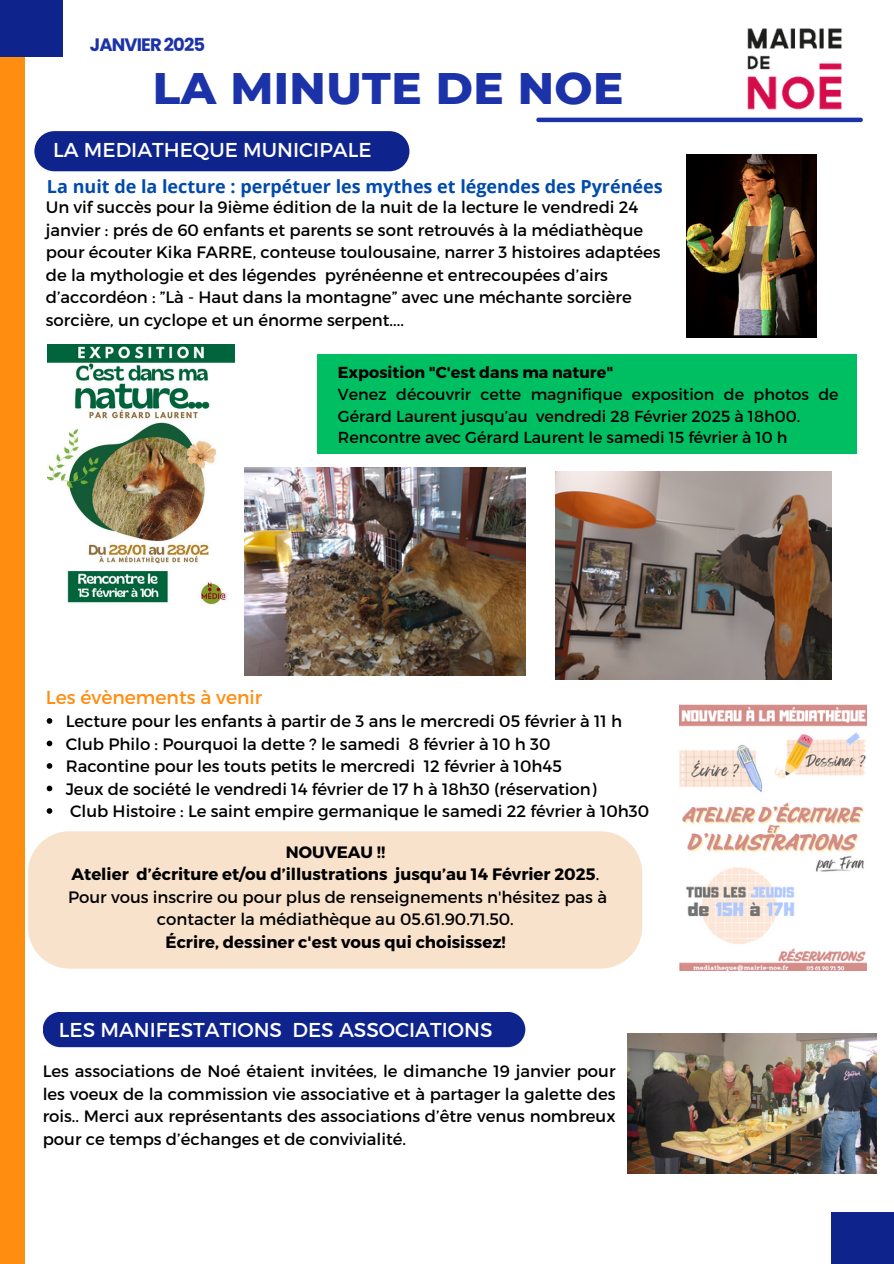
<style>
.page{position:relative;width:894px;height:1264px;background:#fff}
.page>*{position:absolute;margin:0;border:0;box-sizing:border-box;transform-origin:0 0}
.t1{font:800 45px "Montserrat";letter-spacing:.01em;color:#1c32a8}
.t2{font:20.1px "Montserrat";color:#fff}
.t3{font:18.75px "Montserrat";color:#ff8d10}
.t4{font:700 18px "Open Sans";color:#004aad}
.t5{font:700 18px "Poppins";letter-spacing:-.05em;color:#1c32a8}
.t6{font:16.5px/22.5px "Montserrat";color:#000}
.t7{font:700 16.5px/22.5px "Montserrat";color:#000;text-align:center}
.t8{font:15.9px/21.8px "Montserrat";color:#000}
.t9{font:700 15.9px "Montserrat";color:#000}
.s1{font-weight:400}
</style>
<div class="page">
<div style="left:0;top:0;width:24px;height:1263px;background:#ff8d10"></div>
<hr style="left:538px;top:118px;width:322px;height:4px;background:#1c32a8">
<div style="left:0;top:0;width:63px;height:56px;background:#0f238d"></div>
<div style="left:831px;top:1212px;width:62px;height:51px;background:#0f238d"></div>
<img style="left:733px;top:28px;width:123px;height:95px">
<img style="left:679px;top:704px;width:187px;height:266px">
<img style="left:686px;top:155px;width:130px;height:182px">
<div style="left:318px;top:354px;width:538px;height:100px;background:#00bf63"></div>
<img style="left:48px;top:344px;width:187px;height:261px">
<div style="left:34px;top:131px;width:375px;height:40px;background:#0f238d"></div>
<img style="left:555px;top:471px;width:276px;height:208px">
<img style="left:244px;top:467px;width:281px;height:208px">
<svg style="left:47px;top:718px;width:5px;height:5px"></svg>
<svg style="left:47px;top:740px;width:5px;height:6px"></svg>
<svg style="left:47px;top:763px;width:5px;height:5px"></svg>
<svg style="left:47px;top:785px;width:5px;height:6px"></svg>
<svg style="left:47px;top:808px;width:5px;height:5px"></svg>
<div style="left:28px;top:831px;width:614px;height:137px;background:#f9e2cb"></div>
<div style="left:43px;top:1011px;width:482px;height:36px;background:#0f238d;border-radius:18px"></div>
<img style="left:627px;top:1033px;width:249px;height:140px">
<h4 class="t5" style="left:90px;top:32px;width:117px">JANVIER 2025</h4>
<p class="t1" style="left:153px;top:60px;width:472px">LA MINUTE DE NOE</p>
<p class="t2" style="left:53px;top:136px;width:320px">LA MEDIATHEQUE MUNICIPALE</p>
<p class="t4" style="left:47px;top:174px;width:617px">La nuit de la lecture : perpétuer les mythes et légendes des Pyrénées</p>
<p class="t6" style="left:46px;top:195px;width:616px">Un vif succès pour la 9ième édition de la nuit de la lecture le vendredi 24 janvier : prés de 60 enfants et parents se sont retrouvés à la médiathèque pour écouter Kika FARRE, conteuse toulousaine, narrer 3 histoires adaptées de la mythologie et des légendes pyrénéenne et entrecoupées d’airs d’accordéon : ”Là - Haut dans la montagne” avec une méchante sorcière sorcière, un cyclope et un énorme serpent....</p>
<h1 class="t9" style="left:338px;top:362px;width:277px">Exposition "C'est dans ma nature"</h1>
<p class="t8" style="left:338px;top:382px;width:502px">Venez découvrir cette magnifique exposition de photos de<br>Gérard Laurent jusqu’au vendredi 28 Février 2025 à 18h00.</p>
<h2 class="t8" style="left:338px;top:426px;width:451px">Rencontre avec Gérard Laurent le samedi 15 février à 10 h</h2>
<p class="t3" style="left:46px;top:685px;width:218px">Les évènements à venir</p>
<p class="t6" style="left:66px;top:709px;width:557px">Lecture pour les enfants à partir de 3 ans le mercredi 05 février à 11 h</p>
<h5 class="t6" style="left:66px;top:731px;width:486px">Club Philo : Pourquoi la dette ? le samedi 8 février à 10 h 30</h5>
<h6 class="t6" style="left:66px;top:754px;width:497px">Racontine pour les touts petits le mercredi 12 février à 10h45</h6>
<p class="t6" style="left:66px;top:776px;width:532px">Jeux de société le vendredi 14 février de 17 h à 18h30 (réservation)</p>
<p class="t6" style="left:70px;top:799px;width:580px">Club Histoire : Le saint empire germanique le samedi 22 février à 10h30</p>
<h3 class="t7" style="left:68px;top:839px;width:540px">NOUVEAU !!<br>Atelier d’écriture et/ou d’illustrations jusqu’au 14 Février 2025<span class="s1">.<br>Pour vous inscrire ou pour plus de renseignements n'hésitez pas à contacter la médiathèque au 05.61.90.71.50.<br></span>Écrire, dessiner c'est vous qui choisissez!</h3>
<p class="t2" style="left:59px;top:1016px;width:435px">LES MANIFESTATIONS DES ASSOCIATIONS</p>
<p class="t6" style="left:43px;top:1059px;width:574px;text-align:justify">Les associations de Noé étaient invitées, le dimanche 19 janvier pour les voeux de la commission vie associative et à partager la galette des rois.. Merci aux représentants des associations d’être venus nombreux pour ce temps d’échanges et de convivialité.</p>
</div>
